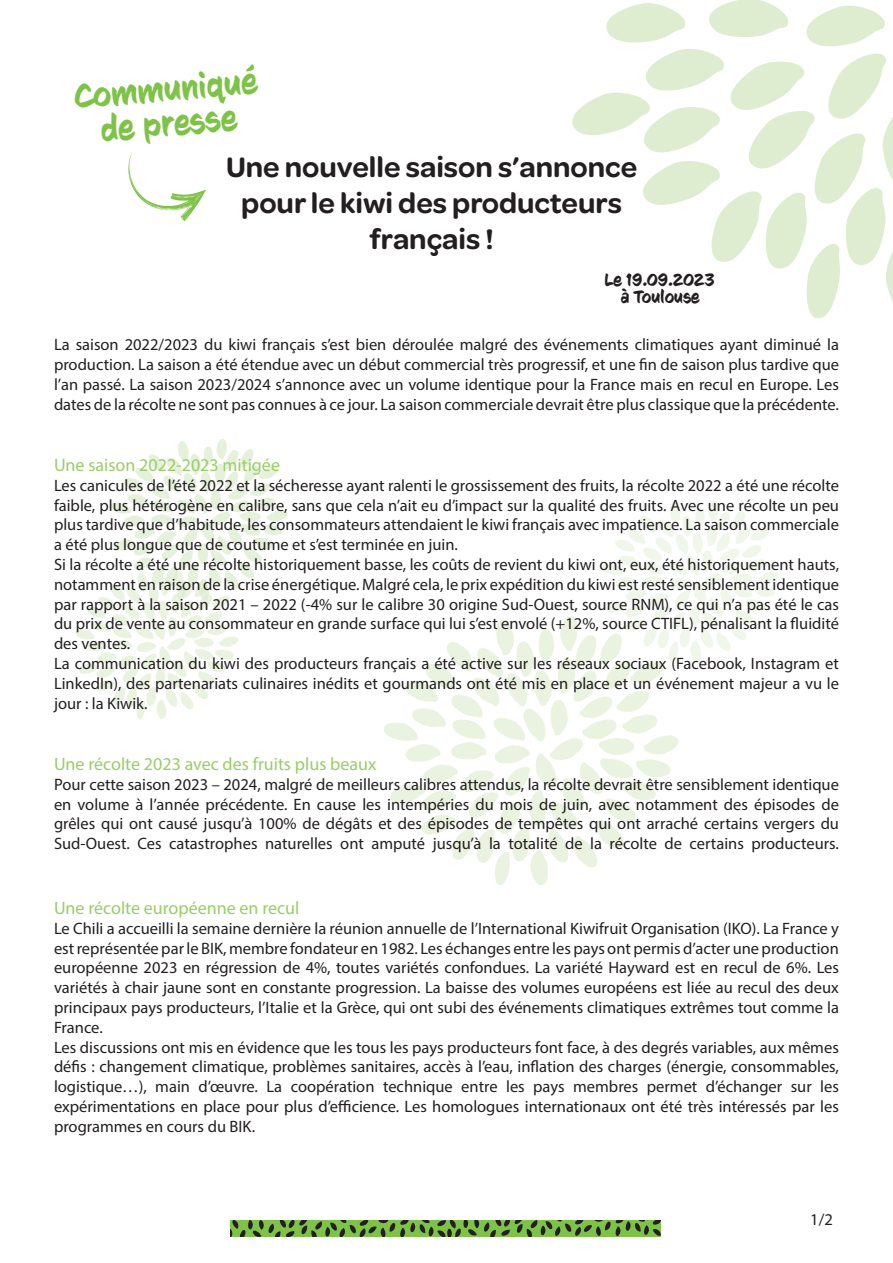
<style>
.page{position:relative;width:893px;height:1263px;background:#fff}
.page>*{position:absolute;margin:0;border:0;box-sizing:border-box;transform-origin:0 0}
.t1{font:34.5px/34.5px "CC Sign Language";color:#7ec248;text-align:center}
.t2{font:600 30px/36px "Omnes";color:#231f20;text-align:center}
.t3{font:18px "Myriad Pro";color:#99cd65}
.t4{font:18px/16.5px "CC Sign Language";color:#231f20;text-align:center}
.t5{font:16.5px/19.8px "Myriad Pro";color:#231f20;text-align:justify}
</style>
<div class="page">
<svg style="left:572px;top:0;width:321px;height:319px"></svg>
<svg style="left:128px;top:151px;width:78px;height:70px"></svg>
<svg style="left:384px;top:616px;width:295px;height:269px"></svg>
<svg style="left:75px;top:439px;width:213px;height:280px"></svg>
<svg style="left:602px;top:500px;width:177px;height:162px"></svg>
<svg style="left:231px;top:1220px;width:430px;height:17px;background:#64943c"></svg>
<p class="t1" style="left:73px;top:80px;width:186px;rotate:-5deg">Communiqué de presse</p>
<p class="t2" style="left:226px;top:147px;width:413px">Une nouvelle saison s’annonce pour le kiwi des producteurs français !</p>
<p class="t4" style="left:604px;top:272px;width:112px">Le 19.09.2023 à Toulouse</p>
<p class="t5" style="left:54px;top:335px;width:786px">La saison 2022/2023 du kiwi français s’est bien déroulée malgré des événements climatiques ayant diminué la production. La saison a été étendue avec un début commercial très progressif, et une fin de saison plus tardive que l’an passé. La saison 2023/2024 s’annonce avec un volume identique pour la France mais en recul en Europe. Les dates de la récolte ne sont pas connues à ce jour. La saison commerciale devrait être plus classique que la précédente.</p>
<p class="t3" style="left:54px;top:454px;width:228px">Une saison 2022-2023 mitigée</p>
<p class="t5" style="left:54px;top:475px;width:786px">Les canicules de l’été 2022 et la sécheresse ayant ralenti le grossissement des fruits, la récolte 2022 a été une récolte faible, plus hétérogène en calibre, sans que cela n’ait eu d’impact sur la qualité des fruits. Avec une récolte un peu plus tardive que d’habitude, les consommateurs attendaient le kiwi français avec impatience. La saison commerciale a été plus longue que de coutume et s’est terminée en juin.</p>
<p class="t5" style="left:54px;top:554px;width:787px">Si la récolte a été une récolte historiquement basse, les coûts de revient du kiwi ont, eux, été historiquement hauts, notamment en raison de la crise énergétique. Malgré cela, le prix expédition du kiwi est resté sensiblement identique par rapport à la saison 2021 – 2022 (-4% sur le calibre 30 origine Sud-Ouest, source RNM), ce qui n’a pas été le cas du prix de vente au consommateur en grande surface qui lui s’est envolé (+12%, source CTIFL), pénalisant la fluidité des ventes.</p>
<p class="t5" style="left:54px;top:653px;width:786px">La communication du kiwi des producteurs français a été active sur les réseaux sociaux (Facebook, Instagram et LinkedIn), des partenariats culinaires inédits et gourmands ont été mis en place et un événement majeur a vu le jour : la Kiwik.</p>
<p class="t3" style="left:54px;top:753px;width:324px">Une récolte 2023 avec des fruits plus beaux</p>
<p class="t5" style="left:54px;top:774px;width:787px">Pour cette saison 2023 – 2024, malgré de meilleurs calibres attendus, la récolte devrait être sensiblement identique en volume à l’année précédente. En cause les intempéries du mois de juin, avec notamment des épisodes de grêles qui ont causé jusqu’à 100% de dégâts et des épisodes de tempêtes qui ont arraché certains vergers du Sud-Ouest. Ces catastrophes naturelles ont amputé jusqu’à la totalité de la récolte de certains producteurs.</p>
<p class="t3" style="left:54px;top:897px;width:247px">Une récolte européenne en recul</p>
<p class="t5" style="left:54px;top:918px;width:786px">Le Chili a accueilli la semaine dernière la réunion annuelle de l’International Kiwifruit Organisation (IKO). La France y est représentée par le BIK, membre fondateur en 1982. Les échanges entre les pays ont permis d’acter une production européenne 2023 en régression de 4%, toutes variétés confondues. La variété Hayward est en recul de 6%. Les variétés à chair jaune sont en constante progression. La baisse des volumes européens est liée au recul des deux principaux pays producteurs, l’Italie et la Grèce, qui ont subi des événements climatiques extrêmes tout comme la France.</p>
<p class="t5" style="left:54px;top:1037px;width:786px">Les discussions ont mis en évidence que les tous les pays producteurs font face, à des degrés variables, aux mêmes défis : changement climatique, problèmes sanitaires, accès à l’eau, inflation des charges (énergie, consommables, logistique…), main d’œuvre. La coopération technique entre les pays membres permet d’échanger sur les expérimentations en place pour plus d’efficience. Les homologues internationaux ont été très intéressés par les programmes en cours du BIK.</p>
<p class="t5" style="left:810px;top:1209px;width:24px">1/2</p>
</div>
